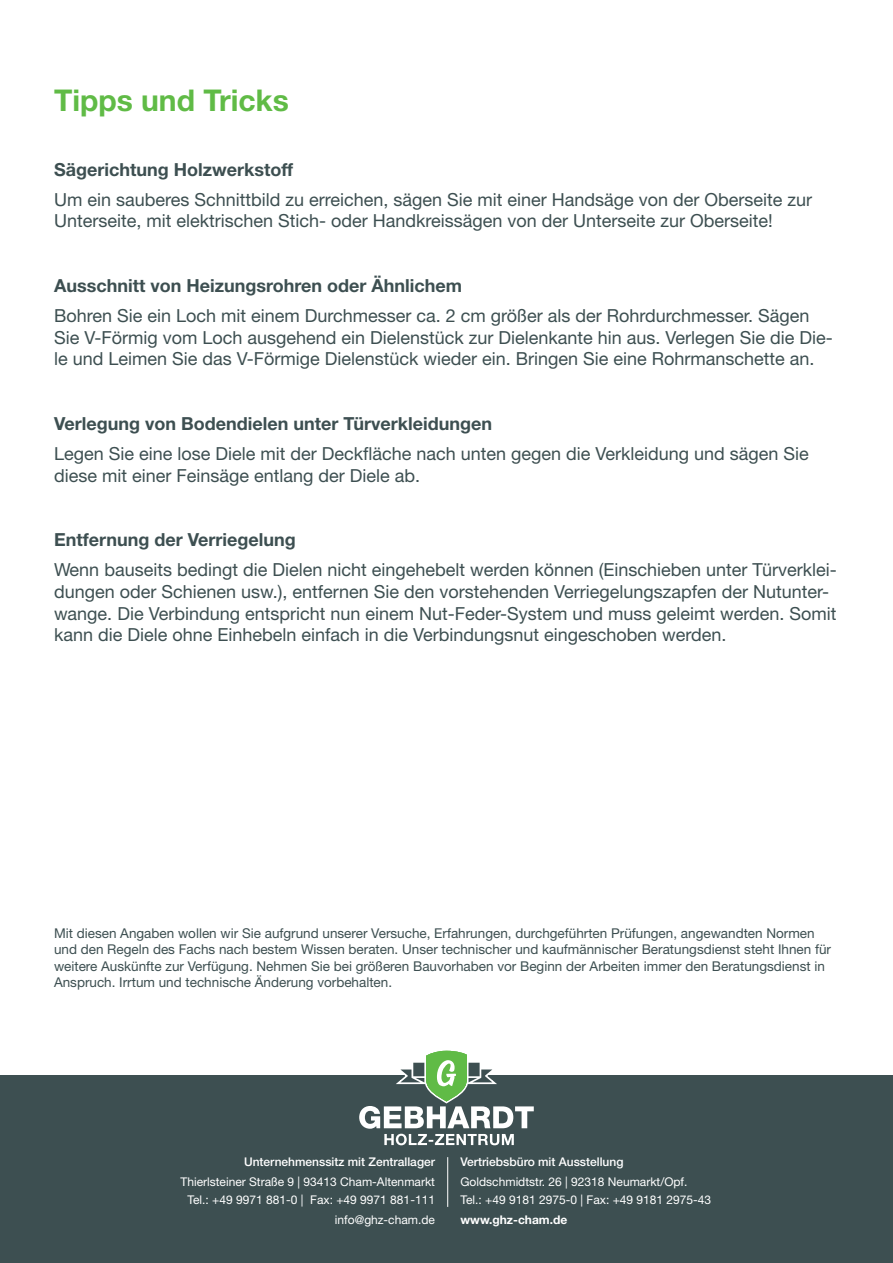
<style>
.page{position:relative;width:893px;height:1263px;background:#fff}
.page>*{position:absolute;margin:0;border:0;box-sizing:border-box;transform-origin:0 0}
.t1{font:700 30px "Helvetica Neue LT Std";color:#60bb46}
.t2{font:18px/21.6px "Helvetica Neue LT Std";color:#3d4f51}
.t3{font:700 18px "Helvetica Neue LT Std";color:#3d4f51}
.t4{font:13.5px/16.2px "Helvetica Neue LT Std";color:#3d4f51}
.t5{font:12px "Helvetica Neue LT Std";color:#fff}
.t6{font:500 12px "Helvetica Neue LT Std";color:#fff}
.t7{font:700 12px "Helvetica Neue LT Std";color:#fff}
</style>
<div class="page">
<div style="left:0;top:1076px;width:893px;height:187px;background:#3d4f51"></div>
<hr style="left:447px;top:1157px;width:1px;height:50px;background:#fff">
<svg style="left:359px;top:1050px;width:175px;height:95px"></svg>
<h1 class="t1" style="left:54px;top:81px;width:236px">Tipps und Tricks</h1>
<p class="t3" style="left:54px;top:158px;width:240px">Sägerichtung Holzwerkstoff</p>
<p class="t2" style="left:54px;top:188px;width:760px">Um ein sauberes Schnittbild zu erreichen, sägen Sie mit einer Handsäge von der Oberseite zur<br>Unterseite, mit elektrischen Stich- oder Handkreissägen von der Unterseite zur Oberseite!</p>
<p class="t3" style="left:54px;top:274px;width:410px">Ausschnitt von Heizungsrohren oder Ähnlichem</p>
<p class="t2" style="left:54px;top:304px;width:780px">Bohren Sie ein Loch mit einem Durchmesser ca. 2 cm größer als der Rohrdurchmesser. Sägen<br>Sie V-Förmig vom Loch ausgehend ein Dielenstück zur Dielenkante hin aus. Verlegen Sie die Die&shy;le und Leimen Sie das V-Förmige Dielenstück wieder ein. Bringen Sie eine Rohrmanschette an.</p>
<p class="t3" style="left:54px;top:412px;width:440px">Verlegung von Bodendielen unter Türverkleidungen</p>
<p class="t2" style="left:54px;top:442px;width:756px">Legen Sie eine lose Diele mit der Deckfläche nach unten gegen die Verkleidung und sägen Sie diese mit einer Feinsäge entlang der Diele ab.</p>
<p class="t3" style="left:54px;top:529px;width:243px">Entfernung der Verriegelung</p>
<p class="t2" style="left:54px;top:559px;width:784px">Wenn bauseits bedingt die Dielen nicht eingehebelt werden können (Einschieben unter Türverklei&shy;dungen oder Schienen usw.), entfernen Sie den vorstehenden Verriegelungszapfen der Nutunter&shy;wange. Die Verbindung entspricht nun einem Nut-Feder-System und muss geleimt werden. Somit kann die Diele ohne Einhebeln einfach in die Verbindungsnut eingeschoben werden.</p>
<p class="t4" style="left:54px;top:925px;width:778px">Mit diesen Angaben wollen wir Sie aufgrund unserer Versuche, Erfahrungen, durchgeführten Prüfungen, angewandten Normen und den Regeln des Fachs nach bestem Wissen beraten. Unser technischer und kaufmännischer Beratungsdienst steht Ihnen für weitere Auskünfte zur Verfügung. Nehmen Sie bei größeren Bauvorhaben vor Beginn der Arbeiten immer den Beratungsdienst in Anspruch. Irrtum und technische Änderung vorbehalten.</p>
<p class="t6" style="left:244px;top:1155px;width:192px">Unternehmenssitz mit Zentrallager</p>
<p class="t6" style="left:460px;top:1155px;width:164px">Vertriebsbüro mit Ausstellung</p>
<p class="t5" style="left:180px;top:1174px;width:256px">Thierlsteiner Straße 9 | 93413 Cham-Altenmarkt</p>
<p class="t5" style="left:460px;top:1174px;width:228px">Goldschmidtstr. 26 | 92318 Neumarkt/Opf.</p>
<p class="t5" style="left:188px;top:1193px;width:249px">Tel.: +49 9971 881-0 | Fax: +49 9971 881-111</p>
<p class="t5" style="left:460px;top:1193px;width:252px">Tel.: +49 9181 2975-0 | Fax: +49 9181 2975-43</p>
<p class="t5" style="left:335px;top:1212px;width:102px">info@ghz-cham.de</p>
<p class="t7" style="left:460px;top:1212px;width:108px">www.ghz-cham.de</p>
</div>
